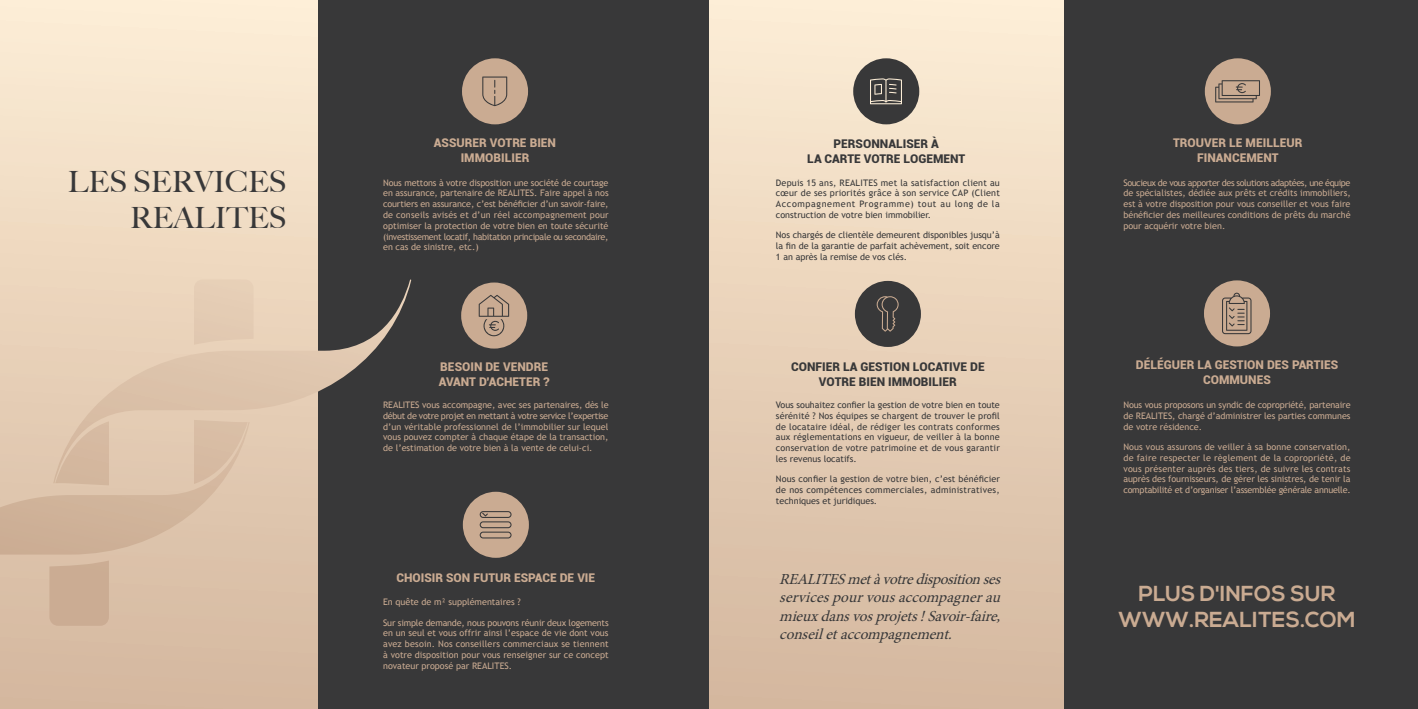
<style>
.page{position:relative;width:1418px;height:709px;background:#fff}
.page>*{position:absolute;margin:0;border:0;box-sizing:border-box;transform-origin:0 0}
.t1{font:500 29.3px/35.1px "Big Caslon";color:#383839;text-align:right}
.t2{font:700 21.7px/26px "Nexa";color:#caab92;text-align:center}
.t3{font:italic 15.3px/18.4px "Minion Pro";color:#383839;text-align:justify}
.t4{font:900 12px/14.4px "Roboto";color:#caab92;text-align:center}
.t5{font:900 12px/14.4px "Roboto";color:#383839;text-align:center}
.t6{font:9px/10.8px "Trebuchet MS";color:#caab92;text-align:justify}
.t7{font:9px/10.8px "Trebuchet MS";color:#383839;text-align:justify}
</style>
<div class="page">
<div style="left:0;top:0;width:1417px;height:709px;background:#383839"></div>
<div style="left:0;top:0;width:317px;height:709px;background:linear-gradient(to bottom,#fdedd6,#d3b69e)"></div>
<div style="left:709px;top:0;width:354px;height:709px;background:linear-gradient(to bottom,#fdedd6,#d3b69d)"></div>
<div style="left:461px;top:282px;width:66px;height:66px;background:#caab92;border-radius:50%"></div>
<svg style="left:478px;top:295px;width:31px;height:41px"></svg>
<div style="left:853px;top:58px;width:66px;height:66px;background:#383839;border-radius:50%"></div>
<svg style="left:870px;top:78px;width:32px;height:26px"></svg>
<div style="left:463px;top:492px;width:66px;height:66px;background:#caab92;border-radius:50%"></div>
<svg style="left:479px;top:511px;width:32px;height:27px"></svg>
<div style="left:1204px;top:58px;width:66px;height:66px;background:#caab92;border-radius:50%"></div>
<svg style="left:1215px;top:80px;width:44px;height:22px"></svg>
<div style="left:1203px;top:280px;width:66px;height:66px;background:#caab92;border-radius:50%"></div>
<svg style="left:1222px;top:293px;width:29px;height:41px"></svg>
<div style="left:462px;top:58px;width:66px;height:66px;background:#caab92;border-radius:50%"></div>
<svg style="left:482px;top:76px;width:25px;height:30px"></svg>
<div style="left:854px;top:281px;width:67px;height:66px;background:#383839;border-radius:50%"></div>
<svg style="left:876px;top:296px;width:22px;height:35px"></svg>
<svg style="left:49px;top:560px;width:60px;height:65px;background:#ccad94"></svg>
<svg style="left:0;top:420px;width:250px;height:134px;background:#d7bca3"></svg>
<svg style="left:53px;top:279px;width:358px;height:204px"></svg>
<h1 class="t1" style="left:68px;top:163px;width:220px">LES SERVICES<br>REALITES</h1>
<h3 class="t4" style="left:434px;top:135px;width:124px">ASSURER VOTRE BIEN<br>IMMOBILIER</h3>
<p class="t6" style="left:383px;top:177px;width:227px">Nous mettons à votre disposition une société de courtage en assurance, partenaire de REALITES. Faire appel à nos courtiers en assurance, c’est bénéficier d’un savoir-faire, de conseils avisés et d’un réel accompagnement pour optimiser la protection de votre bien en toute sécurité (investissement locatif, habitation principale ou secondaire, en cas de sinistre, etc.)</p>
<h3 class="t4" style="left:439px;top:359px;width:112px;text-align:left">BESOIN DE VENDRE<br>AVANT D'ACHETER ?</h3>
<p class="t6" style="left:383px;top:399px;width:227px">REALITES vous accompagne, avec ses partenaires, dès le début de votre projet en mettant à votre service l’expertise d’un véritable professionnel de l’immobilier sur lequel vous pouvez compter à chaque étape de la transaction, de l’estimation de votre bien à la vente de celui-ci.</p>
<h3 class="t4" style="left:396px;top:570px;width:200px">CHOISIR SON FUTUR ESPACE DE VIE</h3>
<p class="t6" style="left:383px;top:596px;width:139px">En quête de m² supplémentaires ?</p>
<p class="t6" style="left:383px;top:617px;width:227px">Sur simple demande, nous pouvons réunir deux logements en un seul et vous offrir ainsi l’espace de vie dont vous avez besoin. Nos conseillers commerciaux se tiennent à votre disposition pour vous renseigner sur ce concept novateur proposé par REALITES.</p>
<h3 class="t5" style="left:807px;top:137px;width:160px;line-height:14.1px">PERSONNALISER À<br>LA CARTE VOTRE LOGEMENT</h3>
<p class="t7" style="left:776px;top:177px;width:225px">Depuis 15 ans, REALITES met la satisfaction client au cœur de ses priorités grâce à son service CAP (Client Accompagnement Programme) tout au long de la construction de votre bien immobilier.</p>
<p class="t7" style="left:776px;top:230px;width:225px">Nos chargés de clientèle demeurent disponibles jusqu’à la fin de la garantie de parfait achèvement, soit encore 1 an après la remise de vos clés.</p>
<h3 class="t5" style="left:791px;top:359px;width:195px">CONFIER LA GESTION LOCATIVE DE<br>VOTRE BIEN IMMOBILIER</h3>
<p class="t7" style="left:776px;top:399px;width:225px">Vous souhaitez confier la gestion de votre bien en toute sérénité ? Nos équipes se chargent de trouver le profil de locataire idéal, de rédiger les contrats conformes aux réglementations en vigueur, de veiller à la bonne conservation de votre patrimoine et de vous garantir les revenus locatifs.</p>
<p class="t7" style="left:776px;top:474px;width:225px">Nous confier la gestion de votre bien, c’est bénéficier de nos compétences commerciales, administratives, techniques et juridiques.</p>
<h3 class="t3" style="left:779px;top:570px;width:228px">REALITESmetàvotredispositionses servicespourvousaccompagnerau mieuxdansvosproj ets!Savoir-faire, conseiletaccompagnement.</h3>
<h3 class="t4" style="left:1173px;top:135px;width:131px">TROUVER LE MEILLEUR<br>FINANCEMENT</h3>
<p class="t6" style="left:1123px;top:177px;width:229px">Soucieux de vous apporter des solutions adaptées, une équipe de spécialistes, dédiée aux prêts et crédits immobiliers, est à votre disposition pour vous conseiller et vous faire bénéficier des meilleures conditions de prêts du marché pour acquérir votre bien.</p>
<h3 class="t4" style="left:1135px;top:357px;width:204px">DÉLÉGUER LA GESTION DES PARTIES<br>COMMUNES</h3>
<p class="t6" style="left:1123px;top:399px;width:229px">Nous vous proposons un syndic de copropriété, partenaire de REALITES, chargé d’administrer les parties communes de votre résidence.</p>
<p class="t6" style="left:1123px;top:441px;width:229px">Nous vous assurons de veiller à sa bonne conservation, de faire respecter le règlement de la copropriété, de vous présenter auprès des tiers, de suivre les contrats auprès des fournisseurs, de gérer les sinistres, de tenir la comptabilité et d’organiser l’assemblée générale annuelle.</p>
<h2 class="t2" style="left:1118px;top:581px;width:239px">PLUS D'INFOS SUR<br>WWW.REALITES.COM</h2>
</div>
